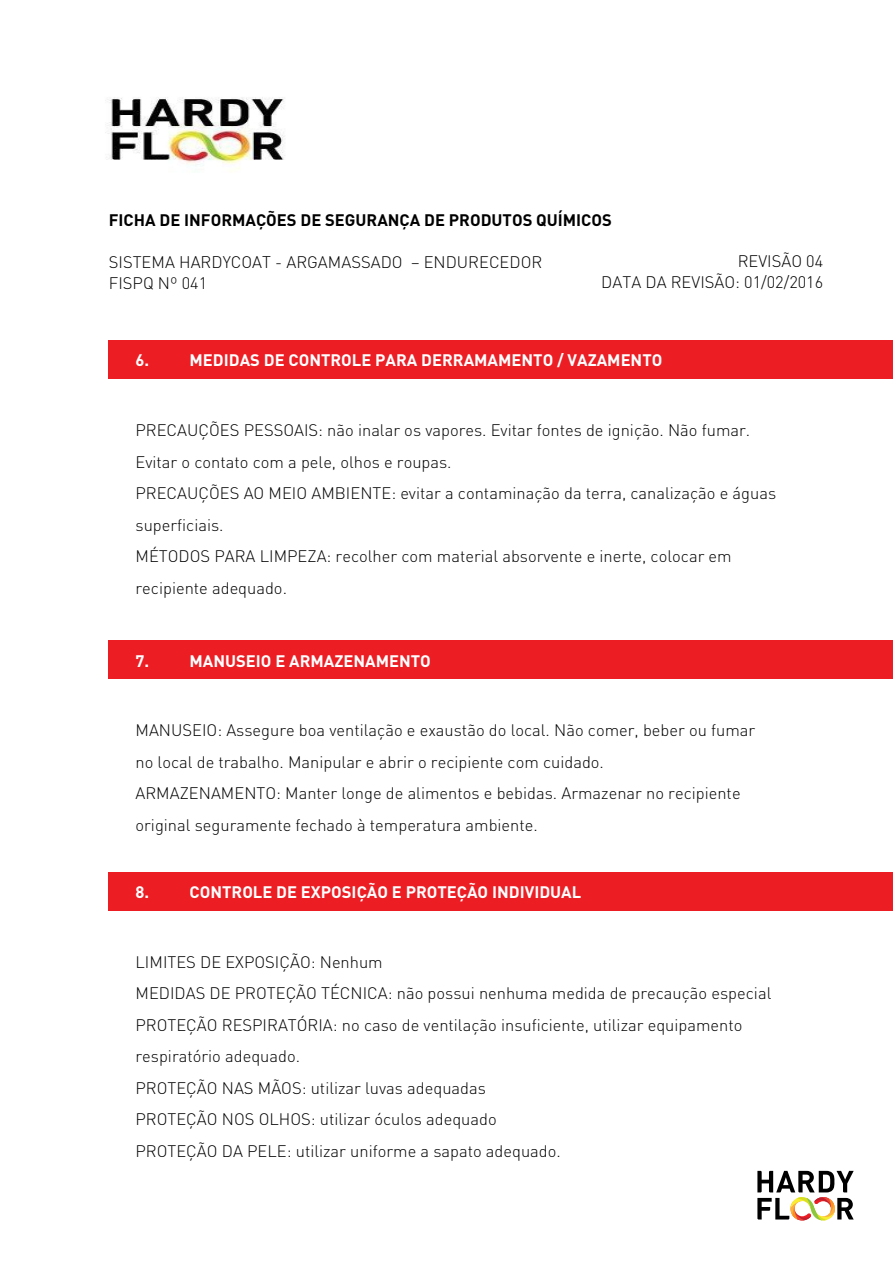
<style>
.page{position:relative;width:893px;height:1263px;background:#fff}
.page>*{position:absolute;margin:0;border:0;box-sizing:border-box;transform-origin:0 0}
.t1{font:300 16.5px/31.5px "DIN";color:#000}
.t2{font:700 16.5px "DIN";color:#fff}
.t3{font:700 16.5px "DIN";color:#000}
.s1{font-family:"DIN Light";font-weight:400}
</style>
<div class="page">
<svg style="left:757px;top:1171px;width:97px;height:49px"></svg>
<div style="left:108px;top:340px;width:785px;height:39px;background:#ed1d24"></div>
<div style="left:108px;top:640px;width:785px;height:39px;background:#ed1d24"></div>
<div style="left:108px;top:872px;width:785px;height:39px;background:#ed1d24"></div>
<img style="left:105px;top:97px;width:180px;height:73px">
<p class="t3" style="left:109px;top:209px;width:505px">FICHA DE INFORMAÇÕES DE SEGURANÇA DE PRODUTOS QUÍMICOS</p>
<p class="t1" style="left:109px;top:251px;width:435px;line-height:21px">SISTEMA <span class="s1">HARDYCOAT -</span> ARGAMASSADO – ENDURECEDOR<br>FISPQ Nº 041</p>
<p class="t1" style="left:601px;top:251px;width:223px;line-height:21px;text-align:right">REVISÃO 0<span class="s1">4<br></span>DATA DA REVISÃO: <span class="s1">01/02/2016</span></p>
<p class="t2" style="left:136px;top:350px;width:29px">6. MEDIDAS</p>
<p class="t2" style="left:264px;top:350px;width:36px">DE CONTRO</p>
<p class="t2" style="left:352px;top:350px;width:46px">LE PARA</p>
<p class="t2" style="left:421px;top:350px;width:12px">DERRAMAMENTO</p>
<p class="t2" style="left:557px;top:350px;width:52px">/ VAZAMENTO</p>
<p class="t1" style="left:136px;top:414px;width:22px">Precauç</p>
<p class="t1" style="left:209px;top:414px;width:45px">ões pessoais</p>
<p class="t1" style="left:136px;top:414px;width:616px;text-indent:183px">: não inalar os vapores. Evitar fontes de ignição. Não fumar.<br>Evitar o contato com a pele, olhos e roupas.<br>Precauç</p>
<p class="t1" style="left:209px;top:477px;width:70px">õesaomeio</p>
<p class="t1" style="left:311px;top:477px;width:11px">ambiente</p>
<p class="t1" style="left:391px;top:477px;width:386px">: evitar a contaminação da terra, canalização e águas</p>
<p class="t1" style="left:136px;top:509px;width:90px">superficiais.<br>Métodos</p>
<p class="t1" style="left:214px;top:540px;width:11px">para</p>
<p class="t1" style="left:260px;top:540px;width:11px">limpeza</p>
<p class="t1" style="left:327px;top:540px;width:407px">: recolher com material absorvente e inerte, colocar em</p>
<p class="t1" style="left:136px;top:572px;width:153px">recipiente adequado.</p>
<p class="t2" style="left:136px;top:650px;width:29px">7. MANUSEIO</p>
<p class="t2" style="left:275px;top:650px;width:27px">E ARMA</p>
<p class="t2" style="left:334px;top:650px;width:21px">ZENAMENTO</p>
<p class="t1" style="left:136px;top:714px;width:621px">MANUSEIO: Assegure boa ventilação e exaustão do local. Não comer, beber ou fumar no local de trabalho. Manipular e abrir o recipiente com cuidado.<br>ARMAZENAMENTO: Manter longe de alimentos e bebidas. Armazenar no recipiente original seguramente fechado à temperatura ambiente.</p>
<p class="t2" style="left:136px;top:881px;width:30px">8. CONTRO</p>
<p class="t2" style="left:253px;top:881px;width:88px">LE DE EXPOSIÇ</p>
<p class="t2" style="left:367px;top:881px;width:60px">ÃO E PROTEÇ</p>
<p class="t2" style="left:467px;top:881px;width:34px">ÃO INDI</p>
<p class="t2" style="left:525px;top:881px;width:20px">VIDUA</p>
<p class="t2" style="left:572px;top:881px;width:11px">L</p>
<p class="t1" style="left:136px;top:946px;width:19px">Limites</p>
<p class="t1" style="left:200px;top:946px;width:36px">de exposição</p>
<p class="t1" style="left:311px;top:946px;width:74px">: Nenhum</p>
<p class="t1" style="left:136px;top:977px;width:24px">Medidas</p>
<p class="t1" style="left:210px;top:977px;width:37px">de proteção</p>
<p class="t1" style="left:321px;top:977px;width:11px">técnica</p>
<p class="t1" style="left:388px;top:977px;width:385px">: não possui nenhuma medida de precaução especial</p>
<p class="t1" style="left:136px;top:1009px;width:22px">Proteção</p>
<p class="t1" style="left:222px;top:1009px;width:11px">respirat</p>
<p class="t1" style="left:136px;top:1009px;width:608px;text-indent:161px">ória: no caso de ventilação insuficiente, utilizar equipamento respiratório adequado.<br>Proteção</p>
<p class="t1" style="left:222px;top:1072px;width:11px">nas</p>
<p class="t1" style="left:258px;top:1072px;width:12px">mãos</p>
<p class="t1" style="left:302px;top:1072px;width:186px">: utilizar luvas adequadas</p>
<p class="t1" style="left:136px;top:1103px;width:22px">Proteção</p>
<p class="t1" style="left:222px;top:1103px;width:11px">nos</p>
<p class="t1" style="left:259px;top:1103px;width:11px">olhos</p>
<p class="t1" style="left:311px;top:1103px;width:187px">: utilizar óculos adequado</p>
<p class="t1" style="left:136px;top:1135px;width:22px">Proteção</p>
<p class="t1" style="left:222px;top:1135px;width:36px">da pele</p>
<p class="t1" style="left:287px;top:1135px;width:276px">: utilizar uniforme a sapato adequado.</p>
</div>
